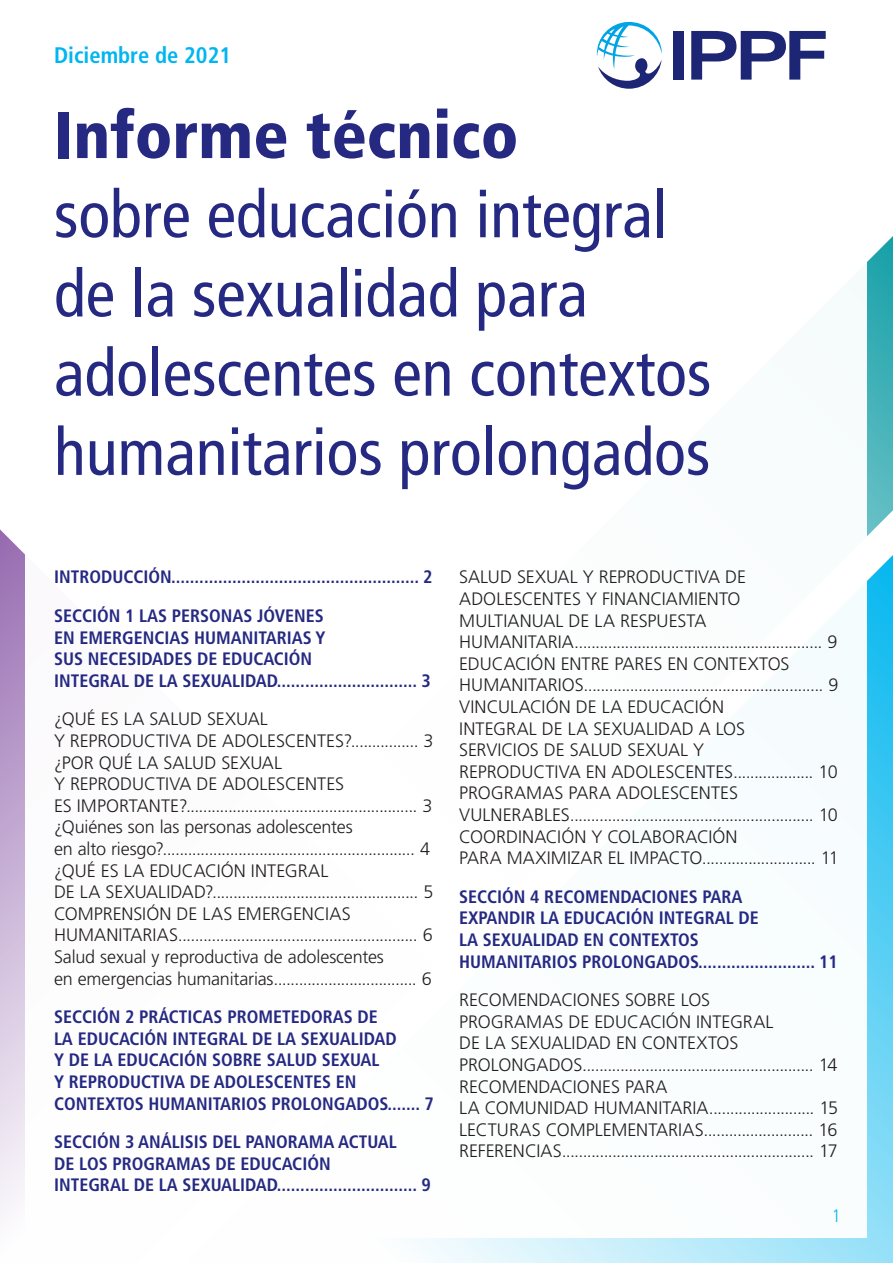
<style>
.page{position:relative;width:893px;height:1263px;background:#fff}
.page>*{position:absolute;margin:0;border:0;box-sizing:border-box;transform-origin:0 0}
.t1{font:condensed 66px/79.2px "Frutiger LT Std";color:#252982}
.t2{font:700 condensed 22.5px "Frutiger LT Std";color:#00b6ef}
.heading_2{font:300 18px/21.6px "Frutiger LT Std";letter-spacing:-.005em;color:#231f20}
.heading_2-2{font:700 condensed 18px/21.6px "Frutiger LT Std";color:#252982}
.t3{font:300 condensed 18px "Frutiger LT Std";color:#00b6ef}
.s1{font-weight:900}
</style>
<div class="page">
<svg style="left:436px;top:889px;width:457px;height:374px;background:#a0e3f8"></svg>
<svg style="left:867px;top:236px;width:26px;height:653px;background:#46c0da"></svg>
<svg style="left:0;top:529px;width:436px;height:730px"></svg>
<div style="left:26px;top:138px;width:841px;height:1099px;background:#fff"></div>
<div style="left:673px;top:31px;width:11px;height:49px;background:#1c2674"></div>
<svg style="left:691px;top:31px;width:135px;height:49px"></svg>
<svg style="left:596px;top:21px;width:66px;height:68px"></svg>
<p class="t2" style="left:54px;top:42px;width:179px">Diciembre de 2021</p>
<p class="t1" style="left:54px;top:96px;width:659px"><span class="s1">Informe técnico<br></span>sobre educación integral de la sexualidad para adolescentes en contextos humanitarios prolongados</p>
<p class="heading_2-2" style="left:54px;top:566px;width:380px">INTRODUCCIÓN..................................................... 2</p>
<p class="heading_2-2" style="left:54px;top:605px;width:378px">SECCIÓN 1 LAS PERSONAS JÓVENES<br>EN EMERGENCIAS HUMANITARIAS Y<br>SUS NECESIDADES DE EDUCACIÓN<br>INTEGRAL DE LA SEXUALIDAD.............................. 3</p>
<p class="heading_2" style="left:54px;top:709px;width:381px">¿QUÉ ES LA SALUD SEXUAL<br>Y REPRODUCTIVA DE ADOLESCENTES?................ 3 ¿POR QUÉ LA SALUD SEXUAL<br>Y REPRODUCTIVA DE ADOLESCENTES<br>ES IMPORTANTE?....................................................... 3 ¿Quiénes son las personas adolescentes<br>en alto riesgo?............................................................ 4 ¿QUÉ ES LA EDUCACIÓN INTEGRAL<br>DE LA SEXUALIDAD?................................................. 5<br>COMPRENSIÓN DE LAS EMERGENCIAS HUMANITARIAS......................................................... 6<br>Salud sexual y reproductiva de adolescentes<br>en emergencias humanitarias.................................. 6</p>
<p class="heading_2-2" style="left:54px;top:1006px;width:381px">SECCIÓN 2 PRÁCTICAS PROMETEDORAS DE<br>LA EDUCACIÓN INTEGRAL DE LA SEXUALIDAD<br>Y DE LA EDUCACIÓN SOBRE SALUD SEXUAL<br>Y REPRODUCTIVA DE ADOLESCENTES EN CONTEXTOS HUMANITARIOS PROLONGADOS....... 7</p>
<p class="heading_2-2" style="left:54px;top:1131px;width:378px">SECCIÓN 3 ANÁLISIS DEL PANORAMA ACTUAL<br>DE LOS PROGRAMAS DE EDUCACIÓN<br>INTEGRAL DE LA SEXUALIDAD.............................. 9</p>
<p class="heading_2" style="left:459px;top:567px;width:381px">SALUD SEXUAL Y REPRODUCTIVA DE ADOLESCENTES Y FINANCIAMIENTO MULTIANUAL DE LA RESPUESTA HUMANITARIA........................................................... 9<br>EDUCACIÓN ENTRE PARES EN CONTEXTOS HUMANITARIOS......................................................... 9<br>VINCULACIÓN DE LA EDUCACIÓN<br>INTEGRAL DE LA SEXUALIDAD A LOS<br>SERVICIOS DE SALUD SEXUAL Y<br>REPRODUCTIVA EN ADOLESCENTES................... 10<br>PROGRAMAS PARA ADOLESCENTES VULNERABLES.......................................................... 10<br>COORDINACIÓN Y COLABORACIÓN<br>PARA MAXIMIZAR EL IMPACTO........................... 11</p>
<p class="heading_2-2" style="left:459px;top:886px;width:380px">SECCIÓN 4 RECOMENDACIONES PARA<br>EXPANDIR LA EDUCACIÓN INTEGRAL DE<br>LA SEXUALIDAD EN CONTEXTOS<br>HUMANITARIOS PROLONGADOS......................... 11</p>
<p class="heading_2" style="left:459px;top:989px;width:380px">RECOMENDACIONES SOBRE LOS<br>PROGRAMAS DE EDUCACIÓN INTEGRAL<br>DE LA SEXUALIDAD EN CONTEXTOS PROLONGADOS....................................................... 14<br>RECOMENDACIONES PARA<br>LA COMUNIDAD HUMANITARIA......................... 15<br>LECTURAS COMPLEMENTARIAS.......................... 16<br>REFERENCIAS............................................................ 17</p>
<p class="t3" style="left:832px;top:1205px;width:10px">1</p>
</div>
